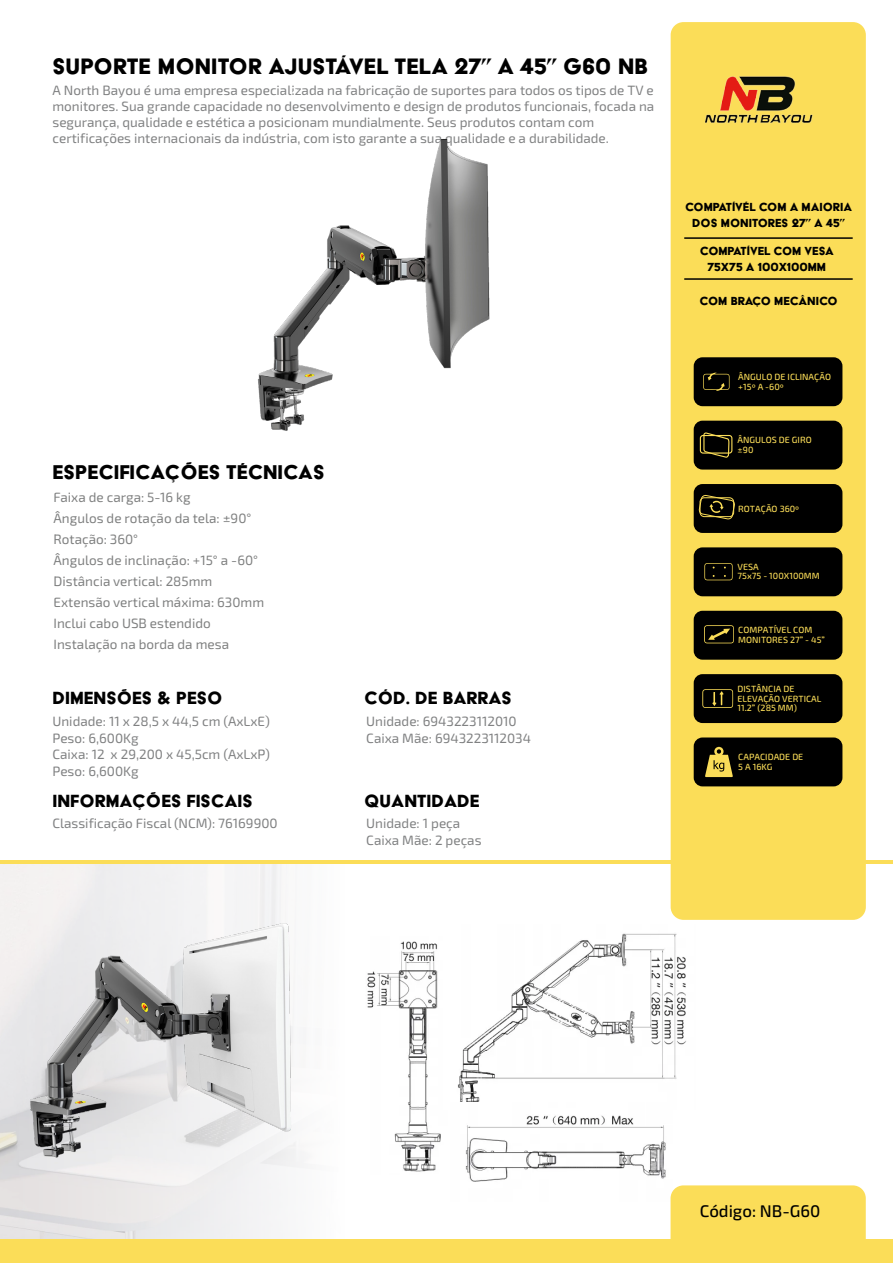
<style>
.page{position:relative;width:893px;height:1263px;background:#fff}
.page>*{position:absolute;margin:0;border:0;box-sizing:border-box;transform-origin:0 0}
.t1{font:25.8px "Acier BAT Text Solid";letter-spacing:.005em;color:#000}
.t2{font:22.95px "Acier BAT Text Solid";color:#000}
.t3{font:20.4px "Acier BAT Text Solid";color:#000}
.t4{font:500 16.95px "Exo 2";color:#000}
.t5{font:13.5px/16.5px "Exo 2";color:#808182}
.t6{font:13.5px/21px "Exo 2";color:#808181}
.t7{font:13.5px/16.2px "Acier BAT Text Solid";color:#000;text-align:center}
.t8{font:500 9px/9.9px "Exo Soft";color:#fadc58}
.t9{font:500 9px/9.9px "Exo Soft";color:#fbdd58}
</style>
<div class="page">
<div style="left:0;top:860px;width:500px;height:389px;background:linear-gradient(to right,#e5e3e4,#fff)"></div>
<div style="left:671px;top:22px;width:195px;height:898px;background:#fbdd58;border-radius:13px"></div>
<hr style="left:684px;top:237px;width:169px;height:2px;background:#000">
<hr style="left:684px;top:278px;width:169px;height:2px;background:#000">
<hr style="left:1px;top:860px;width:892px;height:3px;background:#fbdd58">
<div style="left:0;top:1239px;width:893px;height:24px;background:#fbdd58"></div>
<img style="left:670px;top:22px;width:179px;height:169px">
<img style="left:257px;top:138px;width:233px;height:293px">
<img style="left:4px;top:884px;width:314px;height:314px">
<div style="left:694px;top:484px;width:148px;height:49px;background:#000;border-radius:9px"></div>
<svg style="left:698px;top:495px;width:37px;height:25px"></svg>
<div style="left:694px;top:421px;width:148px;height:49px;background:#000;border-radius:9px"></div>
<div style="left:700px;top:435px;width:32px;height:19px;border:1px solid #fbdd58;border-radius:3px"></div>
<svg style="left:703px;top:432px;width:27px;height:26px"></svg>
<div style="left:694px;top:357px;width:148px;height:49px;background:#000;border-radius:9px"></div>
<svg style="left:703px;top:373px;width:26px;height:18px"></svg>
<div style="left:694px;top:737px;width:148px;height:49px;background:#000;border-radius:9px"></div>
<svg style="left:705px;top:747px;width:28px;height:30px"></svg>
<div style="left:694px;top:547px;width:148px;height:49px;background:#000;border-radius:9px"></div>
<svg style="left:704px;top:563px;width:29px;height:17px"></svg>
<div style="left:694px;top:611px;width:148px;height:49px;background:#000;border-radius:9px"></div>
<svg style="left:704px;top:625px;width:30px;height:18px"></svg>
<div style="left:694px;top:674px;width:148px;height:49px;background:#000;border-radius:9px"></div>
<svg style="left:702px;top:689px;width:31px;height:19px"></svg>
<img style="left:352px;top:936px;width:96px;height:238px">
<img style="left:444px;top:925px;width:242px;height:184px">
<img style="left:448px;top:1103px;width:224px;height:98px">
<div style="left:671px;top:1185px;width:195px;height:54px;background:#fbdd58"></div>
<h1 class="t1" style="left:52px;top:53px;width:597px">SUPORTE MONITOR AJUSTÁVEL TELA 27” A 45” G60 NB</h1>
<p class="t5" style="left:52px;top:82px;width:603px">A North Bayou é uma empresa especializada na fabricação de suportes para todos os tipos de TV e monitores. Sua grande capacidade no desenvolvimento e design de produtos funcionais, focada na segurança, qualidade e estética a posicionam mundialmente. Seus produtos contam com certificações internacionais da indústria, com isto garante a sua qualidade e a durabilidade.</p>
<h2 class="t2" style="left:52px;top:460px;width:274px">ESPECIFICAÇÕES TÉCNICAS</h2>
<p class="t6" style="left:54px;top:486px;width:212px">Faixa de carga: 5-16 kg<br>Ângulos de rotação da tela: ±90°<br>Rotação: 360°<br>Ângulos de inclinação: +15° a -60°<br>Distância vertical: 285mm<br>Extensão vertical máxima: 630mm<br>Inclui cabo USB estendido<br>Instalação na borda da mesa</p>
<h3 class="t3" style="left:52px;top:687px;width:172px">DIMENSÕES &amp; PESO</h3>
<p class="t5" style="left:52px;top:714px;width:219px">Unidade: 11 x 28,5 x 44,5 cm (AxLxE)<br>Peso: 6,600Kg<br>Caixa: 12 x 29,200 x 45,5cm (AxLxP)<br>Peso: 6,600Kg</p>
<p class="t5" style="left:52px;top:815px;width:227px">Classificação Fiscal (NCM): 76169900</p>
<h3 class="t3" style="left:52px;top:790px;width:202px">INFORMAÇÕES FISCAIS</h3>
<h3 class="t3" style="left:364px;top:687px;width:149px">CÓD. DE BARRAS</h3>
<p class="t5" style="left:366px;top:713px;width:166px">Unidade: 6943223112010<br>Caixa Mãe: 6943223112034</p>
<h3 class="t3" style="left:364px;top:790px;width:117px">QUANTIDADE</h3>
<p class="t5" style="left:366px;top:815px;width:117px">Unidade: 1 peça<br>Caixa Mãe: 2 peças</p>
<p class="t7" style="left:685px;top:199px;width:169px">COMPATÍVÉL COM A MAIORIA<br>DOS MONITORES 27” A 45”</p>
<p class="t7" style="left:700px;top:243px;width:136px">COMPATÍVEL COM VESA<br>75X75 A 100X100MM</p>
<p class="t7" style="left:699px;top:293px;width:140px">COM BRAÇO MECÂNICO</p>
<p class="t9" style="left:738px;top:372px;width:94px">ÂNGULO DE ICLINAÇÃO +15º A -60º</p>
<p class="t9" style="left:737px;top:435px;width:76px">ÂNGULOS DE GIRO ±90</p>
<p class="t9" style="left:738px;top:504px;width:63px">ROTAÇÃO 360º</p>
<p class="t8" style="left:737px;top:561px;width:84px">VESA<br>75x75 - 100X100MM</p>
<p class="t8" style="left:738px;top:625px;width:88px">COMPATÍVEL COM<br>MONITORES 27” - 45”</p>
<p class="t8" style="left:737px;top:683px;width:86px">DISTÂNCIA DE<br>ELEVAÇÃO VERTICAL<br>11.2” (285 MM)</p>
<p class="t8" style="left:738px;top:752px;width:67px">CAPACIDADE DE<br>5 A 16KG</p>
<p class="t4" style="left:700px;top:1201px;width:122px">Código: NB-G60</p>
</div>
